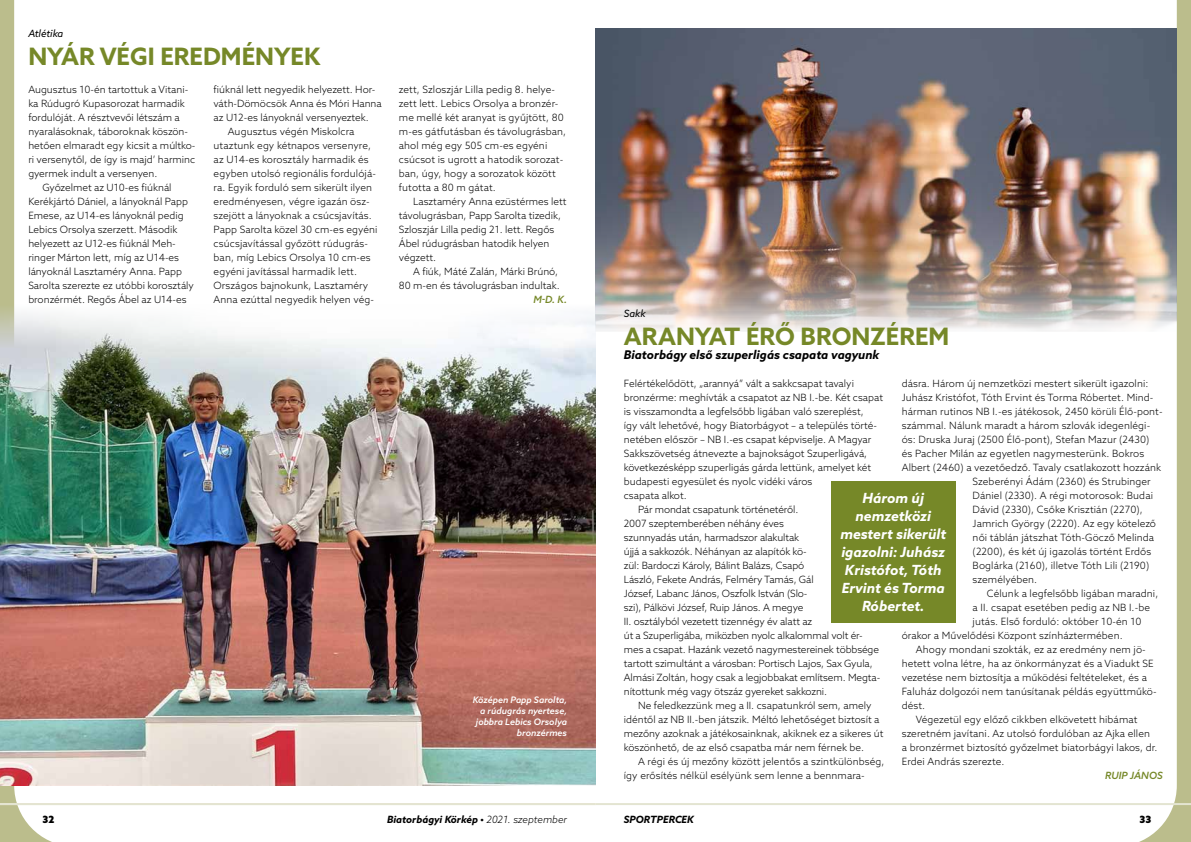
<style>
.page{position:relative;width:1191px;height:842px;background:#fff}
.page>*{position:absolute;margin:0;border:0;box-sizing:border-box;transform-origin:0 0}
.t1{font:700 24px "Azo Sans";color:#768828}
.t2{font:italic 700 14px/18px "Azo Sans";color:#fff;text-align:center}
.t3{font:italic 700 12px "Azo Sans";color:#000}
.t4{font:300 10px/14px "Azo Sans";color:#000}
.t5{font:italic 700 10px "Azo Sans";color:#000}
.t6{font:italic 500 10px "Azo Sans";color:#768828}
.t7{font:italic 10px "Azo Sans";color:#000}
.t8{font:900 10px "Azo Sans";color:#000}
.t9{font:italic 500 9px/11px "Azo Sans";color:#fff;text-align:right}
.s1{font-weight:300}
</style>
<div class="page">
<svg style="left:0;top:0;width:76px;height:842px"></svg>
<hr style="left:0;top:803px;width:595px;height:2px;background:#e3e4d1">
<svg style="left:1139px;top:0;width:52px;height:842px"></svg>
<hr style="left:595px;top:803px;width:596px;height:2px;background:#e3e4d1">
<img style="left:0;top:304px;width:595px;height:481px">
<img style="left:595px;top:28px;width:581px;height:303px">
<div style="left:831px;top:481px;width:124px;height:141px;background:#768828"></div>
<p class="t7" style="left:28px;top:27px;width:36px">Atlétika</p>
<h1 class="t1" style="left:28px;top:40px;width:293px">NYÁR VÉGI EREDMÉNYEK</h1>
<p class="t4" style="left:28px;top:82px;width:161px">Augusztus 10-én tartottuk a Vitani-</p>
<p class="t4" style="left:28px;top:96px;width:158px">ka Rúdugró Kupasorozat harmadik</p>
<p class="t4" style="left:28px;top:110px;width:153px">fordulóját. A résztvevői létszám a</p>
<p class="t4" style="left:28px;top:124px;width:161px">nyaralásoknak, táboroknak köszön-</p>
<p class="t4" style="left:28px;top:138px;width:169px">hetően elmaradt egy kicsit a múltko-</p>
<p class="t4" style="left:28px;top:152px;width:168px">ri versenytől, de így is majd’ harminc</p>
<p class="t4" style="left:28px;top:166px;width:131px">gyermek indult a versenyen.</p>
<p class="t4" style="left:43px;top:180px;width:131px">Győzelmet az U10-es fiúknál</p>
<p class="t4" style="left:28px;top:194px;width:161px">Kerékjártó Dániel, a lányoknál Papp</p>
<p class="t4" style="left:28px;top:208px;width:157px">Emese, az U14-es lányoknál pedig</p>
<p class="t4" style="left:28px;top:222px;width:150px">Lebics Orsolya szerzett. Második</p>
<p class="t4" style="left:28px;top:236px;width:148px">helyezett az U12-es fiúknál Meh-</p>
<p class="t4" style="left:28px;top:250px;width:152px">ringer Márton lett, míg az U14-es</p>
<p class="t4" style="left:28px;top:264px;width:155px">lányoknál Lasztaméry Anna. Papp</p>
<p class="t4" style="left:28px;top:278px;width:167px">Sarolta szerezte ez utóbbi korosztály</p>
<p class="t4" style="left:28px;top:292px;width:160px">bronzérmét. Regős Ábel az U14-es</p>
<p class="t4" style="left:214px;top:82px;width:163px">fiúknál lett negyedik helyezett. Hor-</p>
<p class="t4" style="left:214px;top:96px;width:170px">váth-Dömöcsök Anna és Móri Hanna</p>
<p class="t4" style="left:214px;top:110px;width:157px">az U12-es lányoknál versenyeztek.</p>
<p class="t4" style="left:228px;top:124px;width:128px">Augusztus végén Miskolcra</p>
<p class="t4" style="left:214px;top:138px;width:159px">utaztunk egy kétnapos versenyre,</p>
<p class="t4" style="left:214px;top:152px;width:157px">az U14-es korosztály harmadik és</p>
<p class="t4" style="left:214px;top:166px;width:164px">egyben utolsó regionális fordulójá-</p>
<p class="t4" style="left:214px;top:180px;width:160px">ra. Egyik forduló sem sikerült ilyen</p>
<p class="t4" style="left:214px;top:194px;width:158px">eredményesen, végre igazán ös -</p>
<p class="t4" style="left:214px;top:208px;width:160px">szejött a lányoknak a csúcsjavítás.</p>
<p class="t4" style="left:214px;top:222px;width:165px">Papp Sarolta közel 30 cm-es egyéni</p>
<p class="t4" style="left:214px;top:236px;width:156px">csúcsjavítással győzött rúdugrás-</p>
<p class="t4" style="left:214px;top:250px;width:159px">ban, míg Lebics Orsolya 10 cm-es</p>
<p class="t4" style="left:214px;top:264px;width:145px">egyéni javítással harmadik lett.</p>
<p class="t4" style="left:214px;top:278px;width:156px">Országos bajnokunk, Lasztaméry</p>
<p class="t4" style="left:214px;top:292px;width:162px">Anna ezúttal negyedik helyen vég-</p>
<p class="t4" style="left:399px;top:82px;width:169px">zett, Szloszjár Lilla pedig 8. helye&shy;zett lett. Lebics Orsolya a bronzér&shy;me mellé két aranyat is gyűjtött, 80 m-es gátfutásban és távolugrásban, ahol még egy 505 cm-es egyéni csúcsot is ugrott a hatodik sorozat&shy;ban, úgy, hogy a sorozatok között futotta a 80 m gátat.</p>
<p class="t4" style="left:399px;top:194px;width:169px;text-indent:14px">Lasztaméry Anna ezüstérmes lett távolugrásban, Papp Sarolta tizedik,<br>Szloszjár Lilla pedig 21. lett. Regős<br>Ábel rúdugrásban hatodik helyen végzett.</p>
<p class="t4" style="left:399px;top:264px;width:162px;text-align:right">A fiúk, Máté Zalán, Márki Brúnó,<br>80 m-en és távolugrásban indultak.</p>
<p class="t6" style="left:533px;top:293px;width:35px">M-D. K.</p>
<p class="t9" style="left:473px;top:694px;width:96px">Középen Papp Sarolta, a rúdugrás nyertese, jobbra Lebics Orsolya bronzérmes</p>
<p class="t7" style="left:624px;top:307px;width:24px">Sakk</p>
<h1 class="t1" style="left:624px;top:320px;width:327px">ARANYAT ÉRŐ BRONZÉREM</h1>
<p class="t3" style="left:624px;top:347px;width:257px">Biatorbágy első szuperligás csapata vagyunk</p>
<p class="t4" style="left:624px;top:376px;width:232px">Felértékelődött, „arannyá” vált a sakkcsapat tavalyi</p>
<p class="t4" style="left:624px;top:390px;width:261px">bronzérme: meghívták a csapatot az NB I.-be. Két csapat</p>
<p class="t4" style="left:624px;top:404px;width:241px">is visszamondta a legfelsőbb ligában való szereplést,</p>
<p class="t4" style="left:624px;top:418px;width:255px">így vált lehetővé, hogy Biatorbágyot – a település törté-</p>
<p class="t4" style="left:624px;top:432px;width:249px">netében először – NB I.-es csapat képviselje. A Magyar</p>
<p class="t4" style="left:624px;top:446px;width:245px">Sakkszövetség átnevezte a bajnokságot Szuperligává,</p>
<p class="t4" style="left:624px;top:460px;width:249px">következésképp szuperligás gárda lettünk, amelyet két</p>
<p class="t4" style="left:624px;top:474px;width:190px">budapesti egyesület és nyolc vidéki város</p>
<p class="t4" style="left:624px;top:488px;width:64px">csapata alkot.</p>
<p class="t4" style="left:638px;top:502px;width:162px">Pár mondat csapatunk történetéről.</p>
<p class="t4" style="left:624px;top:516px;width:162px">2007 szeptemberében néhány éves</p>
<p class="t4" style="left:624px;top:530px;width:177px">szunnyadás után, harmadszor alakultak</p>
<p class="t4" style="left:624px;top:544px;width:184px">újjá a sakkozók. Néhányan az alapítók kö-</p>
<p class="t4" style="left:624px;top:558px;width:182px">zül: Bardoczi Károly, Bálint Balázs, Csapó</p>
<p class="t4" style="left:624px;top:572px;width:191px">László, Fekete András, Felméry Tamás, Gál</p>
<p class="t4" style="left:624px;top:586px;width:185px">József, Labanc János, Oszfolk István (Slo-</p>
<p class="t4" style="left:624px;top:600px;width:181px">szi), Pálkövi József, Ruip János. A megye</p>
<p class="t4" style="left:624px;top:614px;width:190px">II. osztályból vezetett tizennégy év alatt az</p>
<p class="t4" style="left:624px;top:628px;width:240px">út a Szuperligába, miközben nyolc alkalommal volt ér-</p>
<p class="t4" style="left:624px;top:642px;width:257px">mes a csapat. Hazánk vezető nagymestereinek többsége</p>
<p class="t4" style="left:624px;top:656px;width:250px">tartott szimultánt a városban: Portisch Lajos, Sax Gyula,</p>
<p class="t4" style="left:624px;top:670px;width:258px">Almási Zoltán, hogy csak a legjobbakat említsem. Megta-</p>
<p class="t4" style="left:624px;top:684px;width:205px">nítottunk még vagy ötszáz gyereket sakkozni.</p>
<p class="t4" style="left:638px;top:698px;width:235px">Ne feledkezzünk meg a II. csapatunkról sem, amely</p>
<p class="t4" style="left:624px;top:712px;width:257px">idéntől az NB II.-ben játszik. Méltó lehetőséget biztosít a</p>
<p class="t4" style="left:624px;top:726px;width:261px">mezőny azoknak a játékosainknak, akiknek ez a sikeres út</p>
<p class="t4" style="left:624px;top:740px;width:242px">köszönhető, de az első csapatba már nem férnek be.</p>
<p class="t4" style="left:638px;top:754px;width:248px">A régi és új mezőny között jelentős a szintkülönbség,</p>
<p class="t4" style="left:624px;top:768px;width:242px">így erősítés nélkül esélyünk sem lenne a bennmara-</p>
<p class="t4" style="left:901px;top:376px;width:248px">dásra. Három új nemzetközi mestert sikerült igazolni:</p>
<p class="t4" style="left:901px;top:390px;width:253px">Juhász Kristófot, Tóth Ervint és Torma Róbertet. Mind-</p>
<p class="t4" style="left:901px;top:404px;width:262px">hárman rutinos NB I.-es játékosok, 2450 körüli Élő-pont-</p>
<p class="t4" style="left:901px;top:418px;width:250px">számmal. Nálunk maradt a három szlovák idegenlégi-</p>
<p class="t4" style="left:901px;top:432px;width:249px">ós: Druska Juraj (2500 Élő-pont), Stefan Mazur (2430)</p>
<p class="t4" style="left:901px;top:446px;width:244px">és Pacher Milán az egyetlen nagymesterünk. Bokros</p>
<p class="t4" style="left:901px;top:460px;width:261px">Albert (2460) a vezetőedző. Tavaly csatlakozott hozzánk</p>
<p class="t4" style="left:972px;top:474px;width:180px">Szeberényi Ádám (2360) és Strubinger</p>
<p class="t4" style="left:972px;top:488px;width:182px">Dániel (2330). A régi motorosok: Budai</p>
<p class="t4" style="left:972px;top:502px;width:172px">Dávid (2330), Csőke Krisztián (2270),</p>
<p class="t4" style="left:972px;top:516px;width:185px">Jamrich György (2220). Az egy kötelező</p>
<p class="t4" style="left:972px;top:530px;width:183px">női táblán játszhat Tóth-Göcző Melinda</p>
<p class="t4" style="left:972px;top:544px;width:180px">(2200), és két új igazolás történt Erdős</p>
<p class="t4" style="left:972px;top:558px;width:178px">Boglárka (2160), illetve Tóth Lili (2190)</p>
<p class="t4" style="left:972px;top:572px;width:66px">személyében.</p>
<p class="t4" style="left:986px;top:586px;width:173px">Célunk a legfelsőbb ligában maradni,</p>
<p class="t4" style="left:972px;top:600px;width:179px">a II. csapat esetében pedig az NB I.-be</p>
<p class="t4" style="left:972px;top:614px;width:170px">jutás. Első forduló: október 10-én 10</p>
<p class="t4" style="left:901px;top:628px;width:222px">órakor a Művelődési Központ színháztermében.</p>
<p class="t4" style="left:916px;top:642px;width:231px">Ahogy mondani szokták, ez az eredmény nem jö-</p>
<p class="t4" style="left:901px;top:656px;width:253px">hetett volna létre, ha az önkormányzat és a Viadukt SE</p>
<p class="t4" style="left:901px;top:670px;width:247px">vezetése nem biztosítja a működési feltételeket, és a</p>
<p class="t4" style="left:901px;top:684px;width:256px">Faluház dolgozói nem tanúsítanak példás együttműkö-</p>
<p class="t4" style="left:901px;top:698px;width:25px">dést.</p>
<p class="t4" style="left:916px;top:712px;width:223px">Végezetül egy előző cikkben elkövetett hibámat</p>
<p class="t4" style="left:901px;top:726px;width:250px">szeretném javítani. Az utolsó fordulóban az Ajka ellen</p>
<p class="t4" style="left:901px;top:740px;width:257px">a bronzérmet biztosító győzelmet biatorbágyi lakos, dr.</p>
<p class="t4" style="left:901px;top:754px;width:104px">Erdei András szerezte.</p>
<p class="t6" style="left:1105px;top:769px;width:59px">RUIP JÁNOS</p>
<h2 class="t2" style="left:840px;top:489px;width:107px">Három új nemzetközi mestert sikerült igazolni: Juhász<br>Kristófot, Tóth<br>Ervint és Torma<br>Róbertet.</h2>
<p class="t8" style="left:43px;top:813px;width:13px">32</p>
<p class="t5" style="left:387px;top:813px;width:181px">Biatorbágyi Körkép • <span class="s1">2021. szeptember</span></p>
<p class="t5" style="left:624px;top:813px;width:71px">SPORTPERCEK</p>
<p class="t8" style="left:1139px;top:813px;width:13px">33</p>
</div>
